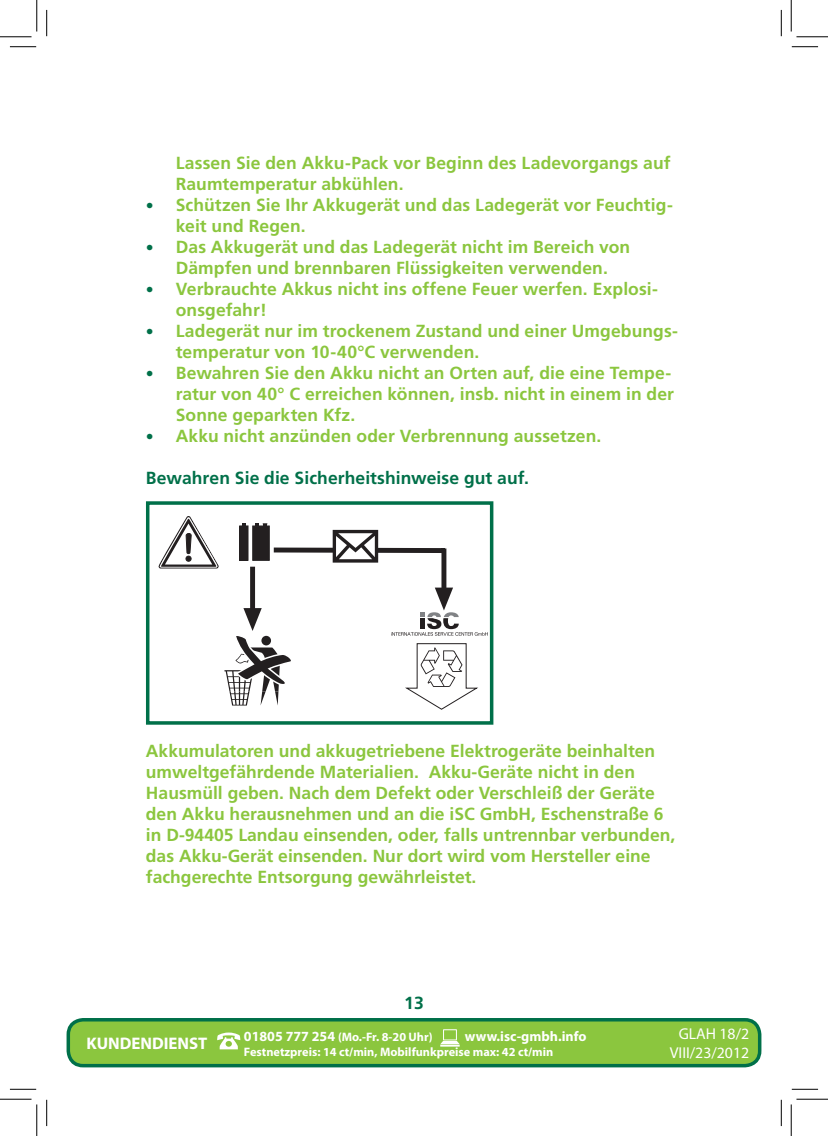
<style>
.page{position:relative;width:828px;height:1136px;background:#fff}
.page>*{position:absolute;margin:0;border:0;box-sizing:border-box;transform-origin:0 0}
.t1{font:700 17.5px/21px "Frutiger";color:#8bc63e}
.t2{font:700 17.5px "Frutiger";letter-spacing:.005em;color:#007049}
.t3{font:700 16.8px "Myriad Pro";color:#fff}
.t4{font:15.75px/18.9px "Myriad Pro";color:#fff;text-align:center}
.t5{font:700 14px "Myriad Pro";color:#fff}
.t6{font:700 12.25px/14.7px "Myriad Pro";color:#fff}
.s1{font-size:15.75px;color:#007049}
.s2{font-size:14px}
</style>
<div class="page">
<div style="left:68px;top:1019px;width:691px;height:46px;background:#8bc63e;border-radius:15px"></div>
<div style="left:67px;top:1017px;width:694px;height:50px;border:4px solid #007049;border-radius:15px"></div>
<svg style="left:440px;top:1029px;width:19px;height:17px"></svg>
<svg style="left:217px;top:1032px;width:23px;height:17px"></svg>
<svg style="left:158px;top:516px;width:330px;height:194px"></svg>
<div style="left:146px;top:501px;width:347px;height:223px;border:4px solid #007049"></div>
<svg style="left:10px;top:46px;width:26px;height:1px"></svg>
<svg style="left:791px;top:46px;width:27px;height:1px"></svg>
<svg style="left:10px;top:1088px;width:26px;height:1px"></svg>
<svg style="left:792px;top:1088px;width:26px;height:1px"></svg>
<svg style="left:46px;top:10px;width:1px;height:26px"></svg>
<svg style="left:46px;top:1099px;width:1px;height:26px"></svg>
<svg style="left:781px;top:10px;width:1px;height:26px"></svg>
<svg style="left:781px;top:1099px;width:1px;height:26px"></svg>
<hr style="left:0;top:36px;width:32px;height:1px;background:#000">
<hr style="left:796px;top:36px;width:32px;height:1px;background:#000">
<hr style="left:0;top:1098px;width:32px;height:1px;background:#000">
<hr style="left:796px;top:1098px;width:32px;height:1px;background:#000">
<hr style="left:36px;top:0;width:1px;height:31px;background:#000">
<hr style="left:36px;top:1104px;width:1px;height:31px;background:#000">
<hr style="left:790px;top:0;width:1px;height:31px;background:#000">
<hr style="left:790px;top:1104px;width:1px;height:31px;background:#000">
<p class="t1" style="left:176px;top:152px;width:496px">Lassen Sie den Akku-Pack vor Beginn des Ladevorgangs auf<br>Raumtemperatur abkühlen.</p>
<p class="t1" style="left:176px;top:194px;width:498px;text-indent:-30px"><span class="s1">•</span> Schützen Sie Ihr Akkugerät und das Ladegerät vor Feuchtig&shy;keit und Regen.</p>
<p class="t1" style="left:146px;top:236px;width:486px;text-align:center"><span class="s1">•</span> Das Akkugerät und das Ladegerät nicht im Bereich von<br>Dämpfen und brennbaren Flüssigkeiten verwenden.</p>
<p class="t1" style="left:176px;top:278px;width:484px;text-indent:-30px"><span class="s1">•</span> Verbrauchte Akkus nicht ins offene Feuer werfen. Explosi&shy;onsgefahr!</p>
<p class="t1" style="left:176px;top:320px;width:504px;text-indent:-30px"><span class="s1">•</span> Ladegerät nur im trockenem Zustand und einer Umgebungs&shy;temperatur von 10-40°C verwenden.</p>
<p class="t1" style="left:176px;top:362px;width:500px;text-indent:-30px"><span class="s1">•</span> Bewahren Sie den Akku nicht an Orten auf, die eine Tempe&shy;ratur von 40° C erreichen können, insb. nicht in einem in der<br>Sonne geparkten Kfz.</p>
<p class="t1" style="left:146px;top:425px;width:457px"><span class="s1">•</span> Akku nicht anzünden oder Verbrennung aussetzen.</p>
<p class="t2" style="left:146px;top:467px;width:384px">Bewahren Sie die Sicherheitshinweise gut auf.</p>
<p class="t1" style="left:146px;top:740px;width:531px">Akkumulatoren und akkugetriebene Elektrogeräte beinhalten umweltgefährdende Materialien. Akku-Geräte nicht in den Hausmüll geben. Nach dem Defekt oder Verschleiß der Geräte den Akku herausnehmen und an die iSC GmbH, Eschenstraße 6 in D-94405 Landau einsenden, oder, falls untrennbar verbunden, das Akku-Gerät einsenden. Nur dort wird vom Hersteller eine fachgerechte Entsorgung gewährleistet.</p>
<p class="t2" style="left:404px;top:992px;width:21px">13</p>
<p class="t6" style="left:244px;top:1028px;width:311px"><span class="s2">01805 777 254</span> (Mo.-Fr. 8-20 Uhr)<br>Festnetzpreis: 14 ct/min, Mobilfunkpreise max: 42 ct/min</p>
<p class="t3" style="left:86px;top:1031px;width:122px">KUNDENDIENST</p>
<p class="t5" style="left:465px;top:1026px;width:123px">www.isc-gmbh.info</p>
<p class="t4" style="left:669px;top:1023px;width:81px">GLAH 18/2<br>VIII/23/2012</p>
</div>
